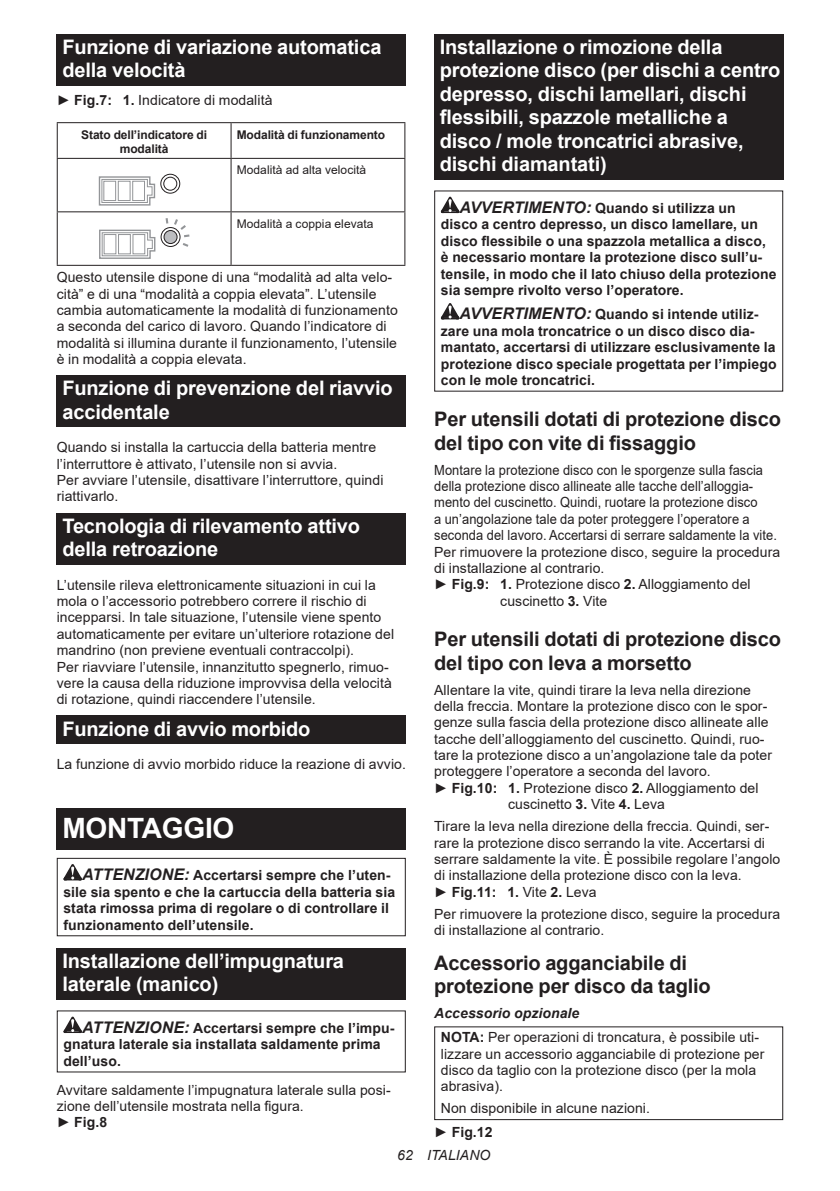
<style>
.page{position:relative;width:840px;height:1191px;background:#fff}
.page>*{position:absolute;margin:0;border:0;box-sizing:border-box;transform-origin:0 0}
.t1{font:700 28px "Arial";letter-spacing:-.01em;color:#fff}
.t2{font:700 20px/23.4px "Arial";letter-spacing:-.01em;color:#fff}
.t3{font:700 20px/23.4px "Arial";letter-spacing:-.01em;color:#231f20}
.t4{font:14px/16.4px "Arial";letter-spacing:.005em;color:#231f20}
.t5{font:700 14px/16.4px "Arial";letter-spacing:.005em;color:#231f20}
.t6{font:14px "Arial";letter-spacing:.005em;color:#231f20;scale:.92 1}
.t7{font:italic 14px "Arial";letter-spacing:.005em;color:#231f20}
.t8{font:700 12px/14px "Arial";letter-spacing:-.01em;color:#231f20;text-align:center}
.t9{font:12px "Arial";letter-spacing:.005em;color:#231f20}
.s1{font-weight:700}
.s2{font-style:italic;font-size:16px}
.s3{font-weight:700;font-style:italic}
</style>
<div class="page">
<div style="left:57px;top:34px;width:348px;height:52px;background:#231f20"></div>
<hr style="left:57px;top:122px;width:174px;height:1px;background:#231f20">
<hr style="left:57px;top:123px;width:1px;height:35px;background:#231f20">
<hr style="left:231px;top:122px;width:174px;height:1px;background:#231f20">
<hr style="left:230px;top:123px;width:1px;height:35px;background:#231f20">
<hr style="left:404px;top:123px;width:1px;height:35px;background:#231f20">
<hr style="left:57px;top:158px;width:174px;height:1px;background:#231f20">
<hr style="left:57px;top:159px;width:1px;height:52px;background:#231f20">
<hr style="left:231px;top:158px;width:174px;height:1px;background:#231f20">
<hr style="left:230px;top:159px;width:1px;height:52px;background:#231f20">
<hr style="left:404px;top:159px;width:1px;height:52px;background:#231f20">
<hr style="left:57px;top:211px;width:174px;height:1px;background:#231f20">
<hr style="left:57px;top:212px;width:1px;height:53px;background:#231f20">
<hr style="left:231px;top:211px;width:174px;height:1px;background:#231f20">
<hr style="left:230px;top:212px;width:1px;height:53px;background:#231f20">
<hr style="left:404px;top:212px;width:1px;height:53px;background:#231f20">
<hr style="left:57px;top:265px;width:174px;height:1px;background:#231f20">
<hr style="left:231px;top:265px;width:174px;height:1px;background:#231f20">
<svg style="left:98px;top:173px;width:83px;height:33px"></svg>
<svg style="left:99px;top:218px;width:90px;height:41px"></svg>
<div style="left:57px;top:375px;width:348px;height:52px;background:#231f20"></div>
<div style="left:57px;top:513px;width:348px;height:52px;background:#231f20"></div>
<div style="left:57px;top:715px;width:348px;height:29px;background:#231f20"></div>
<div style="left:57px;top:808px;width:348px;height:41px;background:#231f20"></div>
<svg style="left:63px;top:864px;width:19px;height:16px"></svg>
<div style="left:57px;top:858px;width:348px;height:78px;border:1px solid #231f20"></div>
<div style="left:57px;top:947px;width:348px;height:52px;background:#231f20"></div>
<svg style="left:63px;top:1016px;width:19px;height:17px"></svg>
<div style="left:434px;top:34px;width:348px;height:146px;background:#231f20"></div>
<svg style="left:440px;top:197px;width:19px;height:16px"></svg>
<svg style="left:440px;top:303px;width:19px;height:16px"></svg>
<div style="left:434px;top:1026px;width:348px;height:94px;border:1px solid #231f20"></div>
<h2 class="t2" style="left:62px;top:36px;width:320px">Funzione di variazione automatica della velocità</h2>
<p class="t4" style="left:57px;top:92px;width:217px">► <span class="s1">Fig.7: 1.</span> Indicatore di modalità</p>
<p class="t8" style="left:81px;top:128px;width:127px">Stato dell’indicatore di modalità</p>
<p class="t8" style="left:236px;top:128px;width:150px">Modalità di funzionamento</p>
<p class="t9" style="left:236px;top:162px;width:131px">Modalità ad alta velocità</p>
<p class="t9" style="left:236px;top:215px;width:138px">Modalità a coppia elevata</p>
<p class="t4" style="left:57px;top:269px;width:342px">Questo utensile dispone di una “modalità ad alta velo&shy;cità” e di una “modalità a coppia elevata”. L’utensile cambia automaticamente la modalità di funzionamento a seconda del carico di lavoro. Quando l’indicatore di modalità si illumina durante il funzionamento, l’utensile è in modalità a coppia elevata.</p>
<h2 class="t2" style="left:62px;top:377px;width:332px">Funzione di prevenzione del riavvio accidentale</h2>
<p class="t4" style="left:57px;top:439px;width:328px">Quando si installa la cartuccia della batteria mentre l’interruttore è attivato, l’utensile non si avvia.<br>Per avviare l’utensile, disattivare l’interruttore, quindi riattivarlo.</p>
<h2 class="t2" style="left:62px;top:514px;width:299px">Tecnologia di rilevamento attivo della retroazione</h2>
<p class="t4" style="left:57px;top:576px;width:339px">L’utensile rileva elettronicamente situazioni in cui la mola o l’accessorio potrebbero correre il rischio di incepparsi. In tale situazione, l’utensile viene spento automaticamente per evitare un’ulteriore rotazione del mandrino (non previene eventuali contraccolpi).<br>Per riavviare l’utensile, innanzitutto spegnerlo, rimuo&shy;vere la causa della riduzione improvvisa della velocità di rotazione, quindi riaccendere l’utensile.</p>
<h2 class="t2" style="left:62px;top:717px;width:249px">Funzione di avvio morbido</h2>
<p class="t4" style="left:57px;top:756px;width:350px">La funzione di avvio morbido riduce la reazione di avvio.</p>
<h1 class="t1" style="left:62px;top:809px;width:173px">MONTAGGIO</h1>
<p class="t5" style="left:63px;top:867px;width:333px;text-indent:19px"><span class="s2">ATTENZIONE:</span> Accertarsi sempre che l’uten&shy;sile sia spento e che la cartuccia della batteria sia stata rimossa prima di regolare o di controllare il funzionamento dell’utensile.</p>
<h2 class="t2" style="left:62px;top:949px;width:283px">Installazione dell’impugnatura laterale (manico)</h2>
<p class="t5" style="left:63px;top:1020px;width:332px;text-indent:19px"><span class="s2">ATTENZIONE:</span> Accertarsi sempre che l’impu&shy;gnatura laterale sia installata saldamente prima dell’uso.</p>
<p class="t4" style="left:57px;top:1081px;width:335px">Avvitare saldamente l’impugnatura laterale sulla posi&shy;zione dell’utensile mostrata nella figura.<br>► <span class="s1">Fig.8</span></p>
<h2 class="t2" style="left:439px;top:36px;width:342px">Installazione o rimozione della protezione disco (per dischi a centro depresso, dischi lamellari, dischi flessibili, spazzole metalliche a disco / mole troncatrici abrasive, dischi diamantati)</h2>
<p class="t5" style="left:440px;top:200px;width:337px;text-indent:19px"><span class="s2">AVVERTIMENTO:</span> Quando si utilizza un<br>disco a centro depresso, un disco lamellare, un disco flessibile o una spazzola metallica a disco, è necessario montare la protezione disco sull’u&shy;tensile, in modo che il lato chiuso della protezione sia sempre rivolto verso l’operatore.</p>
<p class="t5" style="left:440px;top:306px;width:337px;text-indent:19px"><span class="s2">AVVERTIMENTO:</span> Quando si intende utiliz&shy;zare una mola troncatrice o un disco disco dia&shy;mantato, accertarsi di utilizzare esclusivamente la protezione disco speciale progettata per l’impiego con le mole troncatrici.</p>
<h2 class="t3" style="left:434px;top:408px;width:348px">Per utensili dotati di protezione disco del tipo con vite di fissaggio</h2>
<p class="t6" style="left:434px;top:460px;width:359px">Montare la protezione disco con le sporgenze sulla fascia</p>
<p class="t6" style="left:434px;top:476px;width:348px">della protezione disco allineate alle tacche dell’alloggia-</p>
<p class="t6" style="left:434px;top:493px;width:353px">mento del cuscinetto. Quindi, ruotare la protezione disco</p>
<p class="t6" style="left:434px;top:509px;width:344px">a un’angolazione tale da poter proteggere l’operatore a</p>
<p class="t6" style="left:434px;top:525px;width:374px">seconda del lavoro. Accertarsi di serrare saldamente la vite.</p>
<p class="t4" style="left:434px;top:543px;width:347px">Per rimuovere la protezione disco, seguire la procedura</p>
<p class="t4" style="left:434px;top:560px;width:172px">di installazione al contrario.</p>
<p class="t4" style="left:434px;top:576px;width:318px">► <span class="s1">Fig.9: 1.</span> Protezione disco <span class="s1">2.</span> Alloggiamento del</p>
<p class="t4" style="left:500px;top:592px;width:108px">cuscinetto <span class="s1">3.</span> Vite</p>
<h2 class="t3" style="left:434px;top:627px;width:348px">Per utensili dotati di protezione disco del tipo con leva a morsetto</h2>
<p class="t4" style="left:434px;top:681px;width:318px">Allentare la vite, quindi tirare la leva nella direzione</p>
<p class="t4" style="left:434px;top:697px;width:334px">della freccia. Montare la protezione disco con le spor-</p>
<p class="t4" style="left:434px;top:714px;width:336px">genze sulla fascia della protezione disco allineate alle</p>
<p class="t4" style="left:434px;top:730px;width:332px">tacche dell’alloggiamento del cuscinetto. Quindi, ruo-</p>
<p class="t4" style="left:434px;top:747px;width:339px">tare la protezione disco a un’angolazione tale da poter</p>
<p class="t4" style="left:434px;top:763px;width:278px">proteggere l’operatore a seconda del lavoro.</p>
<p class="t4" style="left:434px;top:779px;width:326px">► <span class="s1">Fig.10: 1.</span> Protezione disco <span class="s1">2.</span> Alloggiamento del</p>
<p class="t4" style="left:508px;top:796px;width:158px">cuscinetto <span class="s1">3.</span> Vite <span class="s1">4.</span> Leva</p>
<p class="t4" style="left:434px;top:818px;width:347px">Tirare la leva nella direzione della freccia. Quindi, ser&shy;rare la protezione disco serrando la vite. Accertarsi di serrare saldamente la vite. È possibile regolare l’angolo di installazione della protezione disco con la leva.<br>► <span class="s1">Fig.11: 1.</span> Vite <span class="s1">2.</span> Leva</p>
<p class="t4" style="left:434px;top:905px;width:347px">Per rimuovere la protezione disco, seguire la procedura di installazione al contrario.</p>
<h2 class="t3" style="left:434px;top:951px;width:278px">Accessorio agganciabile di protezione per disco da taglio</h2>
<p class="t4" style="left:440px;top:1001px;width:319px;line-height:23.8px;text-indent:-7px"><span class="s3">Accessorio opzionale<br></span><span class="s1">NOTA:</span> Per operazioni di troncatura, è possibile uti-</p>
<p class="t4" style="left:440px;top:1045px;width:325px">lizzare un accessorio agganciabile di protezione per disco da taglio con la protezione disco (per la mola abrasiva).</p>
<p class="t4" style="left:434px;top:1097px;width:217px;line-height:23px;text-indent:7px">Non disponibile in alcune nazioni. ► <span class="s1">Fig.12</span></p>
<p class="t7" style="left:397px;top:1146px;width:95px">62 ITALIANO</p>
</div>
